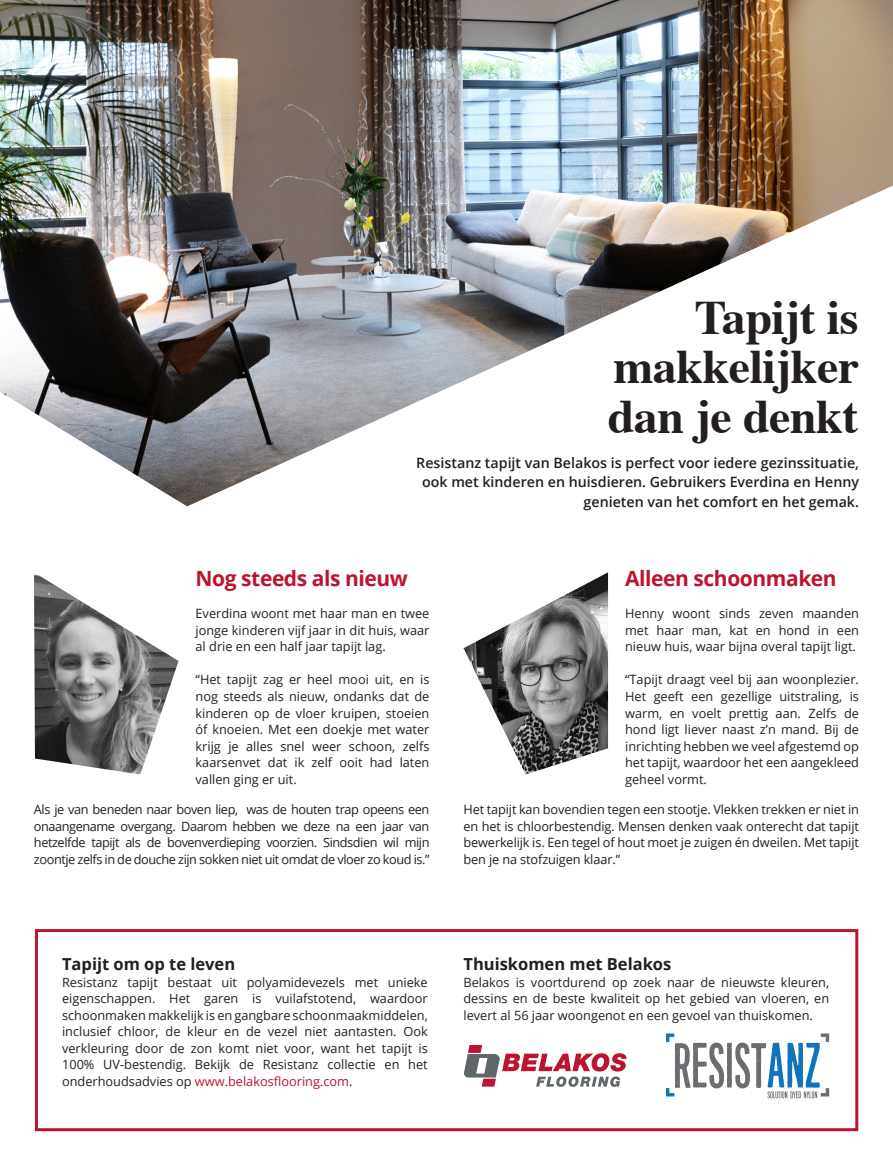
<style>
.page{position:relative;width:893px;height:1166px;background:#fff}
.page>*{position:absolute;margin:0;border:0;box-sizing:border-box;transform-origin:0 0}
.t1{font:700 48px "Times";letter-spacing:-.01em;color:#231f20}
.t2{font:700 21px "Open Sans";letter-spacing:-.02em;color:#bc142f}
.t3{font:700 16.5px "Open Sans";color:#231f20}
.t4{font:600 14.25px/19.5px "Open Sans";color:#231f20;text-align:right}
.t5{font:12.75px/16.5px "Open Sans";color:#231f20;text-align:justify}
.s1{color:#bc142f}
</style>
<div class="page">
<img style="left:0;top:0;width:893px;height:506px">
<svg style="left:463px;top:1045px;width:164px;height:41px"></svg>
<svg style="left:666px;top:1033px;width:163px;height:64px"></svg>
<img style="left:34px;top:574px;width:145px;height:200px">
<img style="left:463px;top:572px;width:145px;height:202px">
<div style="left:35px;top:928px;width:823px;height:202px;border:3px solid #bc142f"></div>
<p class="t1" style="left:695px;top:271px;width:165px">Tapijt is</p>
<p class="t1" style="left:613px;top:321px;width:247px">makkelijker</p>
<p class="t1" style="left:608px;top:370px;width:252px">dan je denkt</p>
<p class="t4" style="left:416px;top:452px;width:444px">Resistanz tapijt van Belakos is perfect voor iedere gezinssituatie, ook met kinderen en huisdieren. Gebruikers Everdina en Henny genieten van het comfort en het gemak.</p>
<p class="t2" style="left:196px;top:563px;width:214px">Nog steeds als nieuw</p>
<p class="t2" style="left:625px;top:563px;width:213px">Alleen schoonmaken</p>
<p class="t5" style="left:196px;top:605px;width:235px">Everdina woont met haar man en twee jonge kinderen vijf jaar in dit huis, waar al drie en een half jaar tapijt lag.</p>
<p class="t5" style="left:196px;top:671px;width:235px">“Het tapijt zag er heel mooi uit, en is nog steeds als nieuw, ondanks dat de kinderen op de vloer kruipen, stoeien óf knoeien. Met een doekje met water krijg je alles snel weer schoon, zelfs kaarsenvet dat ik zelf ooit had laten vallen ging er uit.</p>
<p class="t5" style="left:625px;top:605px;width:235px">Henny woont sinds zeven maanden met haar man, kat en hond in een nieuw huis, waar bijna overal tapijt ligt.</p>
<p class="t5" style="left:625px;top:671px;width:235px">“Tapijt draagt veel bij aan woonplezier.<br>Het geeft een gezellige uitstraling, is warm, en voelt prettig aan. Zelfs de hond ligt liever naast z’n mand. Bij de inrichting hebben we veel afgestemd op het tapijt, waardoor het een aangekleed geheel vormt.</p>
<p class="t5" style="left:34px;top:800px;width:397px">Als je van beneden naar boven liep, was de houten trap opeens een onaangename overgang. Daarom hebben we deze na een jaar van hetzelfde tapijt als de bovenverdieping voorzien. Sindsdien wil mijn zoontje zelfs in de douche zijn sokken niet uit omdat de vloer zo koud is.”</p>
<p class="t5" style="left:463px;top:800px;width:397px">Het tapijt kan bovendien tegen een stootje. Vlekken trekken er niet in en het is chloorbestendig. Mensen denken vaak onterecht dat tapijt bewerkelijk is. Een tegel of hout moet je zuigen én dweilen. Met tapijt ben je na stofzuigen klaar.”</p>
<p class="t3" style="left:62px;top:952px;width:175px">Tapijt om op te leven</p>
<p class="t5" style="left:62px;top:973px;width:367px">Resistanz tapijt bestaat uit polyamidevezels met unieke eigenschappen. Het garen is vuilafstotend, waardoor schoonmaken makkelijk is en gangbare schoonmaakmiddelen, inclusief chloor, de kleur en de vezel niet aantasten. Ook verkleuring door de zon komt niet voor, want het tapijt is 100% UV-bestendig. Bekijk de Resistanz collectie en het onderhoudsadvies op <span class="s1">www.belakosflooring.com</span>.</p>
<p class="t3" style="left:463px;top:952px;width:209px">Thuiskomen met Belakos</p>
<p class="t5" style="left:463px;top:973px;width:367px">Belakos is voortdurend op zoek naar de nieuwste kleuren, dessins en de beste kwaliteit op het gebied van vloeren, en levert al 56 jaar woongenot en een gevoel van thuiskomen.</p>
</div>
